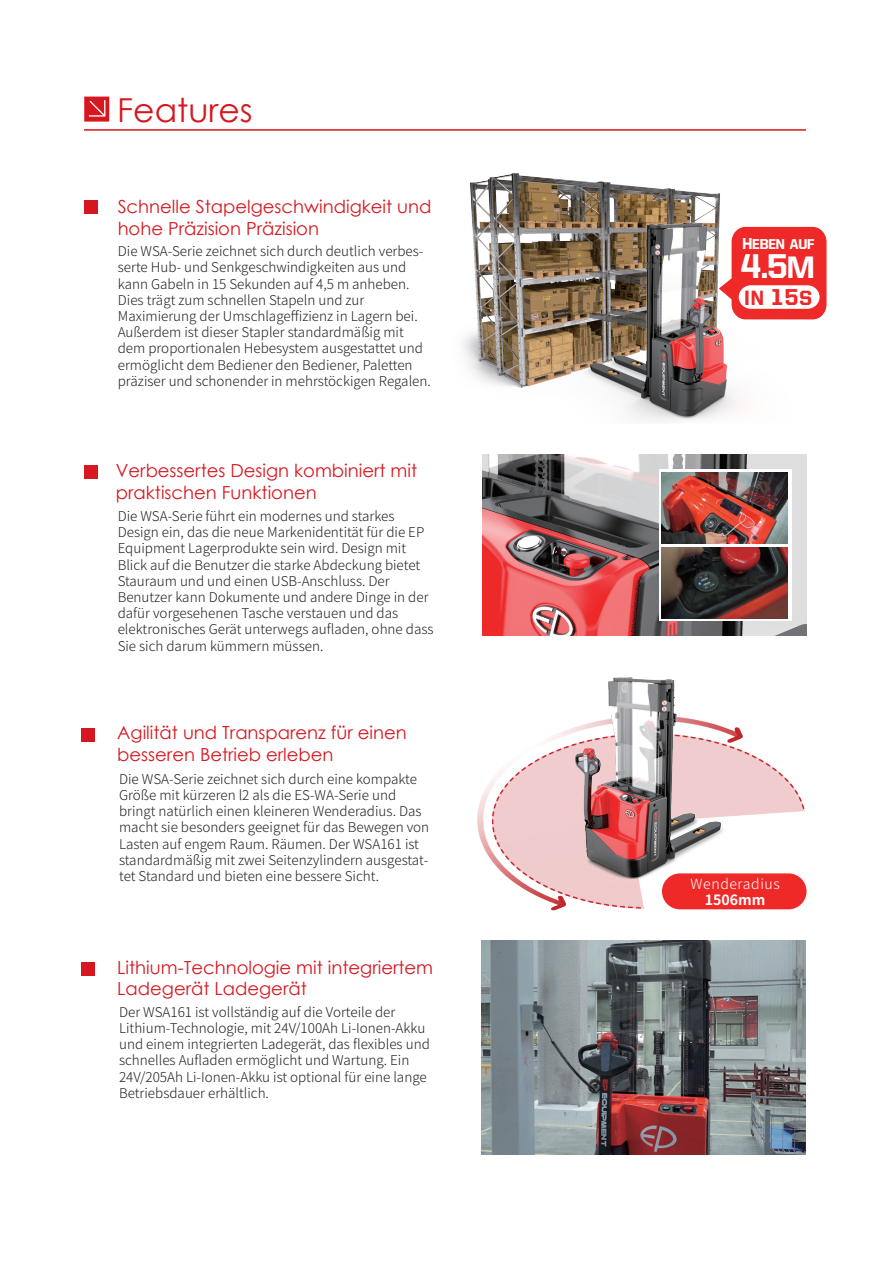
<style>
.page{position:relative;width:893px;height:1263px;background:#fff}
.page>*{position:absolute;margin:0;border:0;box-sizing:border-box;transform-origin:0 0}
.t1{font:33px "Century Gothic";color:#d7171f}
.t2{font:32.55px "Allstar 4";color:#fff}
.t3{font:21.75px "Allstar 4";color:#ee2928}
.t4{font:18px/21.6px "Century Gothic";color:#d7171f}
.t5{font:15px "Allstar 4";color:#fff}
.t6{font:300 14.1px "Source Han Sans CN";letter-spacing:.04em;color:#fff}
.t7{font:700 14.1px "Source Han Sans CN";color:#fff}
.t8{font:300 13.5px/16.2px "Source Han Sans CN";color:#231f20}
</style>
<div class="page">
<img style="left:477px;top:775px;width:330px;height:136px">
<div style="left:81px;top:728px;width:14px;height:14px;background:#d7171f"></div>
<div style="left:84px;top:200px;width:14px;height:14px;background:#d7171f"></div>
<div style="left:84px;top:465px;width:14px;height:13px;background:#d7171f"></div>
<hr style="left:84px;top:129px;width:722px;height:2px;background:#d7171f">
<svg style="left:84px;top:97px;width:25px;height:25px"></svg>
<div style="left:81px;top:962px;width:14px;height:14px;background:#d7171f"></div>
<img style="left:463px;top:173px;width:364px;height:211px">
<svg style="left:789px;top:227px;width:37px;height:92px"></svg>
<div style="left:662px;top:873px;width:144px;height:36px;background:#ee2928;border-radius:18px"></div>
<img style="left:493px;top:203px;width:296px;height:218px">
<img style="left:482px;top:454px;width:324px;height:182px">
<svg style="left:659px;top:470px;width:132px;height:151px"></svg>
<img style="left:662px;top:548px;width:126px;height:70px">
<img style="left:662px;top:473px;width:126px;height:70px">
<img style="left:484px;top:677px;width:299px;height:228px">
<img style="left:481px;top:941px;width:324px;height:214px">
<h1 class="t1" style="left:117px;top:87px;width:137px">Features</h1>
<h3 class="t4" style="left:118px;top:195px;width:315px">Schnelle Stapelgeschwindigkeit und hohe Präzision Präzision</h3>
<p class="t8" style="left:118px;top:243px;width:315px">Die WSA-Serie zeichnet sich durch deutlich verbes&shy;serte Hub- und Senkgeschwindigkeiten aus und kann Gabeln in 15 Sekunden auf 4,5 m anheben.<br>Dies trägt zum schnellen Stapeln und zur Maximierung der Umschlageffizienz in Lagern bei.<br>Außerdem ist dieser Stapler standardmäßig mit dem proportionalen Hebesystem ausgestattet und ermöglicht dem Bediener den Bediener, Paletten präziser und schonender in mehrstöckigen Regalen.</p>
<h3 class="t4" style="left:116px;top:460px;width:303px">Verbessertes Design kombiniert mit praktischen Funktionen</h3>
<p class="t8" style="left:118px;top:508px;width:317px">Die WSA-Serie führt ein modernes und starkes Design ein, das die neue Markenidentität für die EP Equipment Lagerprodukte sein wird. Design mit Blick auf die Benutzer die starke Abdeckung bietet Stauraum und und einen USB-Anschluss. Der Benutzer kann Dokumente und andere Dinge in der dafür vorgesehenen Tasche verstauen und das elektronisches Gerät unterwegs aufladen, ohne dass Sie sich darum kümmern müssen.</p>
<h3 class="t4" style="left:117px;top:722px;width:291px">Agilität und Transparenz für einen besseren Betrieb erleben</h3>
<p class="t8" style="left:119px;top:771px;width:312px">Die WSA-Serie zeichnet sich durch eine kompakte Größe mit kürzeren l2 als die ES-WA-Serie und bringt natürlich einen kleineren Wenderadius. Das macht sie besonders geeignet für das Bewegen von Lasten auf engem Raum. Räumen. Der WSA161 ist standardmäßig mit zwei Seitenzylindern ausgestat&shy;tet Standard und bieten eine bessere Sicht.</p>
<h3 class="t4" style="left:117px;top:956px;width:317px">Lithium-Technologie mit integriertem<br>Ladegerät Ladegerät</h3>
<p class="t8" style="left:119px;top:1004px;width:312px">Der WSA161 ist vollständig auf die Vorteile der Lithium-Technologie, mit 24V/100Ah Li-Ionen-Akku und einem integrierten Ladegerät, das flexibles und schnelles Aufladen ermöglicht und Wartung. Ein 24V/205Ah Li-Ionen-Akku ist optional für eine lange Betriebsdauer erhältlich.</p>
<p class="t5" style="left:743px;top:237px;width:74px">Heben auf</p>
<h2 class="t2" style="left:742px;top:251px;width:75px">4.5m</h2>
<h3 class="t3" style="left:745px;top:286px;width:69px">in 15s</h3>
<p class="t6" style="left:691px;top:876px;width:91px">Wenderadius</p>
<p class="t7" style="left:705px;top:891px;width:62px">1506mm</p>
</div>
